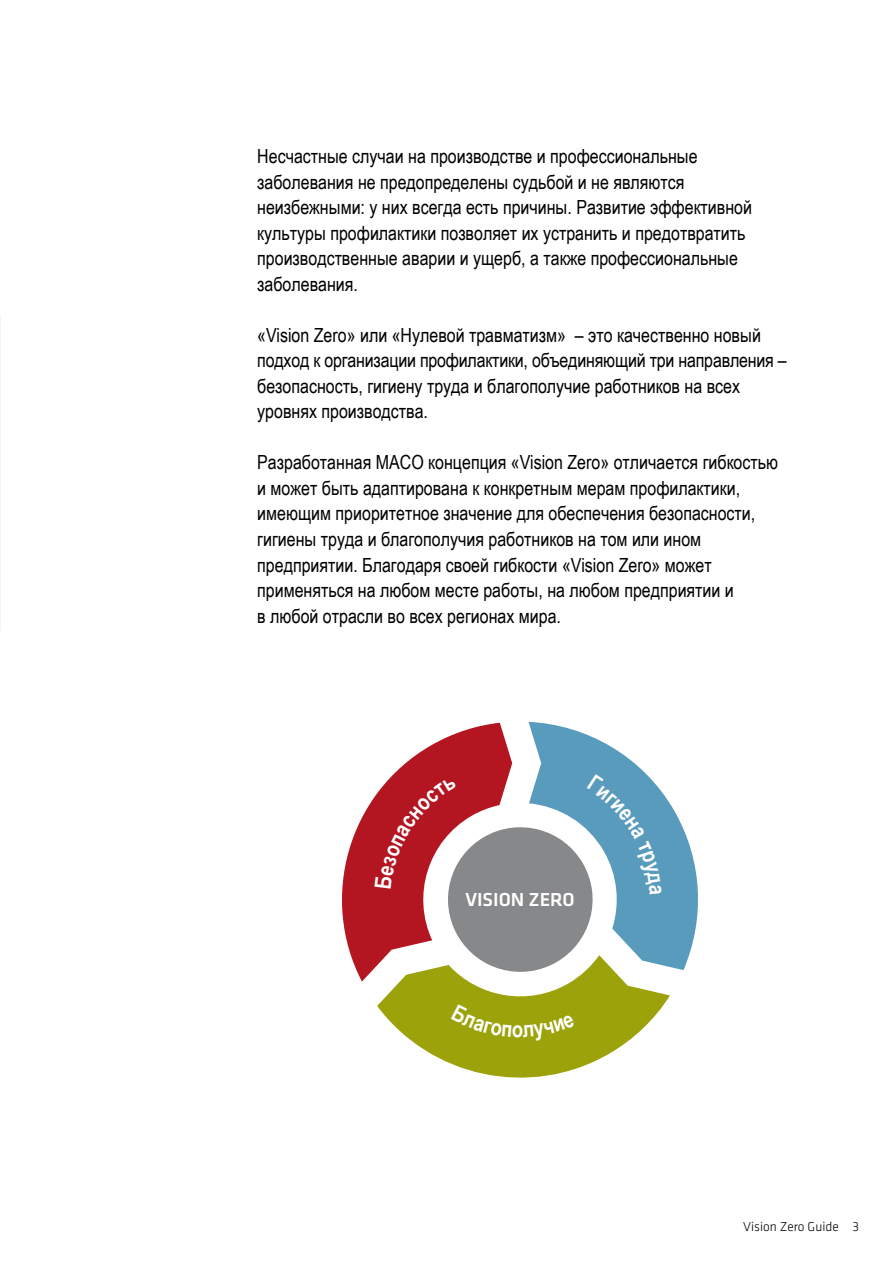
<style>
.page{position:relative;width:893px;height:1263px;background:#fff}
.page>*{position:absolute;margin:0;border:0;box-sizing:border-box;transform-origin:0 0}
.t1{font:19.5px/25.5px "Arial Narrow";color:#000}
.t2{font:500 19.5px "Klavika";color:#fff}
.t3{font:300 13.5px "Klavika";color:#000}
</style>
<div class="page">
<svg style="left:342px;top:798px;width:32px;height:183px;fill:#b31621"></svg>
<svg style="left:374px;top:722px;width:324px;height:356px"></svg>
<p class="t1" style="left:257px;top:143px;width:496px">Несчастные случаи на производстве и профессиональные заболевания не предопределены судьбой и не являются неизбежными: у них всегда есть причины. Развитие эффективной культуры профилактики позволяет их устранить и предотвратить производственные аварии и ущерб, а также профессиональные заболевания.</p>
<p class="t1" style="left:257px;top:322px;width:531px">«Vision Zero» или «Нулевой травматизм» – это качественно новый подход к организации профилактики, объединяющий три направления – безопасность, гигиену труда и благополучие работников на всех уровнях производства.</p>
<p class="t1" style="left:257px;top:449px;width:522px">Разработанная МАСО концепция «Vision Zero» отличается гибкостью и может быть адаптирована к конкретным мерам профилактики, имеющим приоритетное значение для обеспечения безопасности, гигиены труда и благополучия работников на том или ином предприятии. Благодаря своей гибкости «Vision Zero» может применяться на любом месте работы, на любом предприятии и<br>в любой отрасли во всех регионах мира.</p>
<p class="t2" style="left:465px;top:886px;width:111px">VISION ZERO</p>
<p class="t3" style="left:743px;top:1218px;width:117px">Vision Zero Guide 3</p>
</div>
